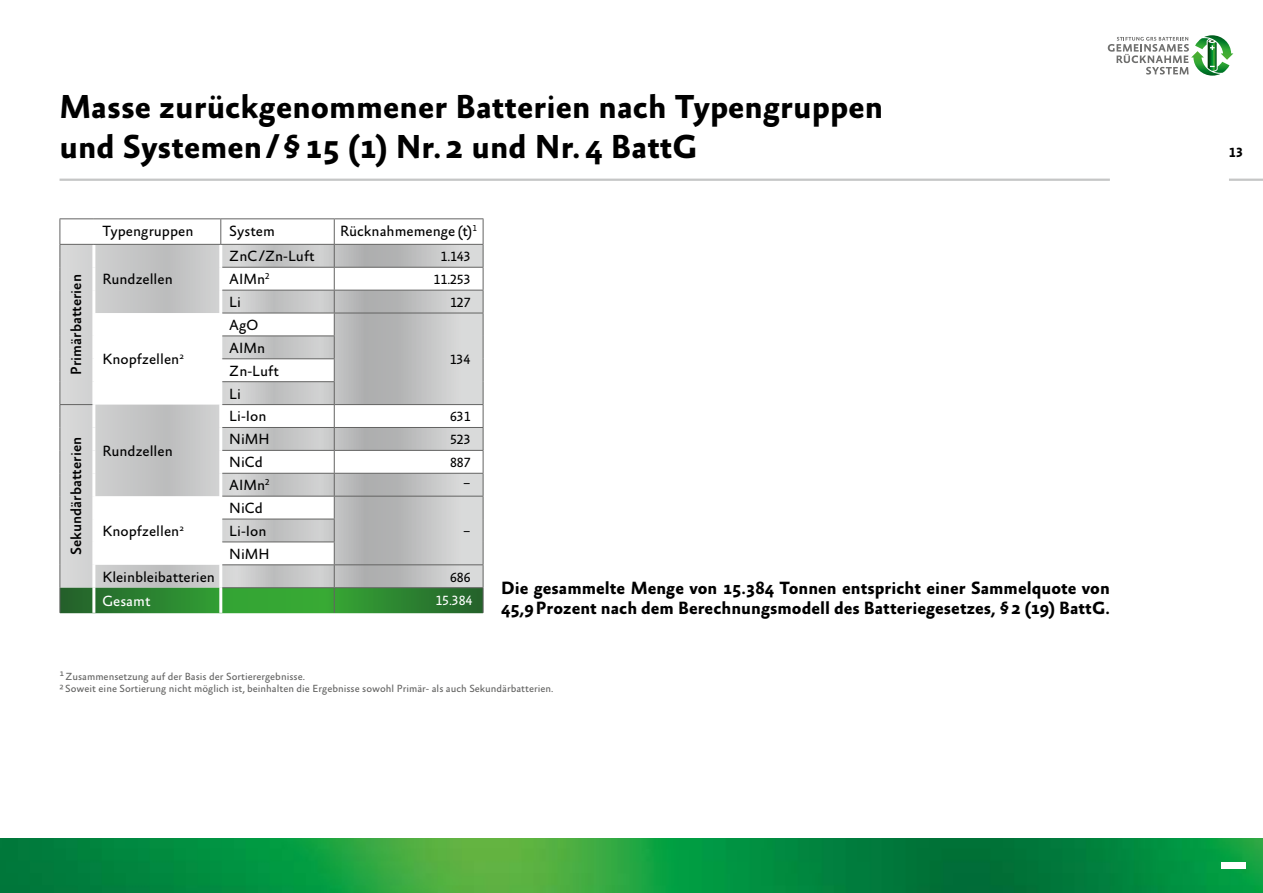
<style>
.page{position:relative;width:1263px;height:893px;background:#fff}
.page>*{position:absolute;margin:0;border:0;box-sizing:border-box;transform-origin:0 0}
.t1{font:700 33.75px/40.5px "Absara Sans OT";color:#000}
.t2{font:700 18px/19.5px "Absara Sans OT";color:#000}
.t3{font:15px/23px "Absara Sans OT";color:#000}
.t4{font:500 15px "Absara Sans OT";color:#000}
.t5{font:15px "Absara Sans OT";color:#fff}
.t6{font:13.5px "Absara Sans OT";color:#000}
.t7{font:13.5px "Absara Sans OT";color:#fff}
.t8{font:700 13.5px "Absara Sans OT";color:#000}
.t9{font:10.5px/12.6px "Absara Sans OT";color:#636362}
</style>
<div class="page">
<img style="left:0;top:839px;width:1263px;height:54px">
<hr style="left:60px;top:179px;width:1050px;height:2px;background:#c5c6c6">
<hr style="left:1229px;top:179px;width:34px;height:2px;background:#c5c6c6">
<div style="left:1221px;top:863px;width:25px;height:6px;background:#fff"></div>
<svg style="left:1108px;top:35px;width:125px;height:41px"></svg>
<hr style="left:60px;top:218px;width:34px;height:1px;background:#636362">
<hr style="left:94px;top:218px;width:127px;height:1px;background:#636362">
<hr style="left:221px;top:218px;width:113px;height:1px;background:#636362">
<hr style="left:334px;top:218px;width:149px;height:1px;background:#636362">
<svg style="left:60px;top:219px;width:424px;height:394px"></svg>
<h1 class="t1" style="left:60px;top:88px;width:825px">Masse zurückgenommener Batterien nach Typengruppen und Systemen/§15 (1) Nr.2 und Nr. 4 BattG</h1>
<p class="t3" style="left:102px;top:221px;width:93px">Typengruppen</p>
<p class="t3" style="left:229px;top:221px;width:47px">System</p>
<p class="t3" style="left:340px;top:221px;width:138px">Rücknahmemenge (t)<sup>1</sup></p>
<p class="t4" style="left:68px;top:375px;width:102px;rotate:-90deg">Primärbatterien</p>
<p class="t3" style="left:102px;top:269px;width:72px">Rundzellen</p>
<p class="t3" style="left:102px;top:349px;width:83px">Knopfzellen<sup>2</sup></p>
<p class="t4" style="left:68px;top:555px;width:120px;rotate:-90deg">Sekundärbatterien</p>
<p class="t3" style="left:102px;top:440px;width:72px">Rundzellen</p>
<p class="t3" style="left:102px;top:520px;width:83px">Knopfzellen<sup>2</sup></p>
<p class="t3" style="left:229px;top:246px;width:87px">ZnC/Zn-Luft</p>
<p class="t6" style="left:440px;top:250px;width:32px">1.143</p>
<p class="t3" style="left:229px;top:269px;width:42px">AIMn<sup>2</sup></p>
<p class="t6" style="left:434px;top:273px;width:39px">11.253</p>
<p class="t3" style="left:229px;top:292px;width:13px">Li</p>
<p class="t6" style="left:450px;top:296px;width:22px">127</p>
<p class="t3" style="left:229px;top:314px;width:31px">AgO</p>
<p class="t3" style="left:229px;top:337px;width:51px">AIMn<br>Zn-Luft<br>Li</p>
<p class="t6" style="left:450px;top:352px;width:22px">134</p>
<p class="t3" style="left:229px;top:406px;width:39px">Li-Ion</p>
<p class="t6" style="left:450px;top:410px;width:22px">631</p>
<p class="t3" style="left:229px;top:429px;width:42px">NiMH</p>
<p class="t6" style="left:450px;top:433px;width:22px">523</p>
<p class="t3" style="left:229px;top:452px;width:35px">NiCd</p>
<p class="t6" style="left:450px;top:456px;width:22px">887</p>
<p class="t3" style="left:229px;top:475px;width:42px">AIMn<sup>2</sup></p>
<p class="t6" style="left:464px;top:476px;width:8px">–</p>
<p class="t3" style="left:229px;top:498px;width:39px">NiCd<br>Li-Ion</p>
<p class="t3" style="left:229px;top:543px;width:42px">NiMH</p>
<p class="t6" style="left:464px;top:524px;width:8px">–</p>
<p class="t3" style="left:102px;top:566px;width:114px">Kleinbleibatterien</p>
<p class="t6" style="left:450px;top:570px;width:22px">686</p>
<p class="t5" style="left:102px;top:593px;width:50px">Gesamt</p>
<p class="t7" style="left:435px;top:594px;width:39px">15.384</p>
<p class="t2" style="left:501px;top:580px;width:610px">Die gesammelte Menge von 15.384 Tonnen entspricht einer Sammelquote von<br>45,9Prozent nach dem Berechnungsmodell des Batteriegesetzes, §2 (19) BattG.</p>
<p class="t9" style="left:60px;top:670px;width:495px"><sup>1</sup>Zusammensetzung auf der Basis der Sortierergebnisse.<br>²Soweit eine Sortierung nicht möglich ist, beinhalten die Ergebnisse sowohl Primär- als auch Sekundärbatterien.</p>
<p class="t8" style="left:1229px;top:145px;width:16px">13</p>
</div>
